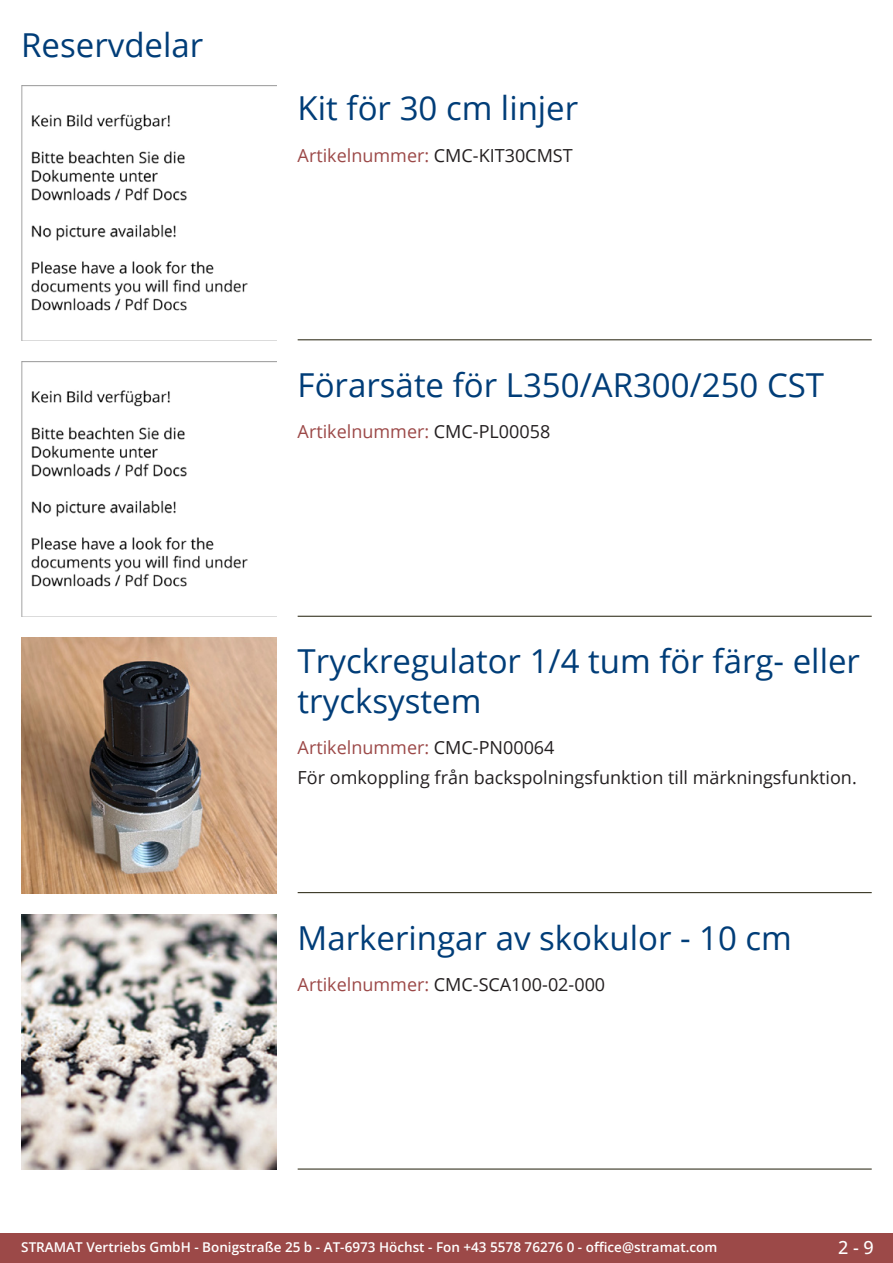
<style>
.page{position:relative;width:893px;height:1263px;background:#fff}
.page>*{position:absolute;margin:0;border:0;box-sizing:border-box;transform-origin:0 0}
.Produkttitel{font:33px/39.6px "Open Sans";color:#003d78}
.RastTitel{font:33px "Open Sans";color:#003d78}
.TechDaten_Überschrif{font:18px "Open Sans";color:#9c4948}
.Beschreibung_Text{font:18px "Open Sans";color:#231f20}
.TechDaten_Überschrif-2{font:18px "Open Sans";color:#231f20}
.t1{font:500 18px "Open Sans";color:#fff}
.t2{font:600 13.5px "Open Sans";color:#fff}
.s1{color:#231f20}
.s2{color:#9c4948}
</style>
<div class="page">
<div style="left:0;top:1233px;width:893px;height:30px;background:#9c4948"></div>
<hr style="left:298px;top:340px;width:574px;height:1px;background:#201d08">
<hr style="left:298px;top:616px;width:574px;height:1px;background:#201d08">
<hr style="left:298px;top:892px;width:574px;height:1px;background:#201d08">
<hr style="left:298px;top:1169px;width:574px;height:1px;background:#201d08">
<img style="left:21px;top:85px;width:255px;height:255px">
<img style="left:21px;top:361px;width:255px;height:256px">
<img style="left:21px;top:638px;width:255px;height:255px">
<img style="left:21px;top:914px;width:255px;height:255px">
<p class="RastTitel" style="left:21px;top:22px;width:184px">Reservdelar</p>
<p class="Produkttitel" style="left:298px;top:88px;width:282px">Kit för 30 cm linjer</p>
<p class="TechDaten_Überschrif" style="left:298px;top:143px;width:277px">Artikelnummer: <span class="s1">CMC-KIT30CMST</span></p>
<p class="Produkttitel" style="left:298px;top:364px;width:528px">Förarsäte för L350/AR300/250 CST</p>
<p class="TechDaten_Überschrif" style="left:298px;top:420px;width:254px">Artikelnummer: <span class="s1">CMC-PL00058</span></p>
<p class="Produkttitel" style="left:298px;top:640px;width:564px">Tryckregulator 1/4 tum för färg- eller trycksystem</p>
<p class="TechDaten_Überschrif" style="left:298px;top:735px;width:258px">Artikelnummer: <span class="s1">CMC-PN00064</span></p>
<p class="Beschreibung_Text" style="left:298px;top:765px;width:561px">För omkoppling från backspolningsfunktion till märkningsfunktion.</p>
<p class="Produkttitel" style="left:298px;top:917px;width:496px">Markeringar av skokulor - 10 cm</p>
<p class="TechDaten_Überschrif-2" style="left:298px;top:972px;width:309px"><span class="s2">Artikelnummer:</span> CMC-SCA100-02-000</p>
<p class="t2" style="left:21px;top:1238px;width:698px">STRAMAT Vertriebs GmbH - Bonigstraße 25 b - AT-6973 Höchst - Fon +43 5578 76276 0 - office@stramat.com</p>
<p class="t1" style="left:838px;top:1234px;width:37px">2 - 9</p>
</div>
